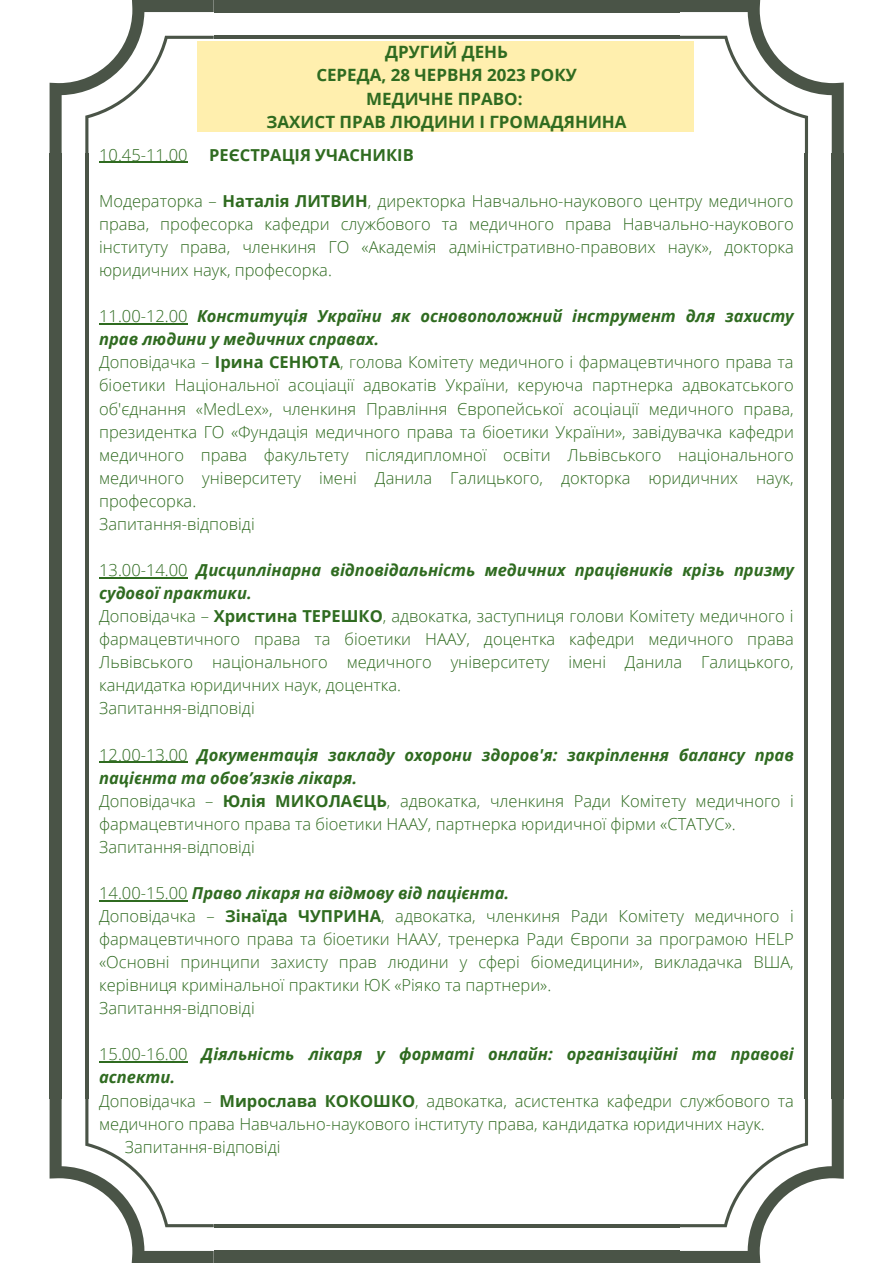
<style>
.page{position:relative;width:893px;height:1263px;background:#fff}
.page>*{position:absolute;margin:0;border:0;box-sizing:border-box;transform-origin:0 0}
.t1{font:700 16.95px "Open Sans";color:#2f6b20}
.t2{font:300 16.5px/23.1px "Open Sans";color:#2f6b20;text-align:justify}
.t3{font:italic 700 16.5px/23.1px "Open Sans";color:#2f6b20}
.t4{font:700 16.5px "Open Sans";color:#2f6b20}
.s1{font-weight:700}
.s2{font-weight:300;font-style:normal}
</style>
<div class="page">
<svg style="left:50px;top:0;width:164px;height:153px"></svg>
<div style="left:50px;top:153px;width:12px;height:946px;background:#4a5447"></div>
<hr style="left:85px;top:153px;width:3px;height:946px;background:#4a5447">
<div style="left:214px;top:1251px;width:465px;height:12px;background:#4a5447"></div>
<hr style="left:214px;top:1224px;width:465px;height:3px;background:#4a5447">
<svg style="left:50px;top:1099px;width:164px;height:164px"></svg>
<svg style="left:679px;top:1099px;width:165px;height:164px"></svg>
<div style="left:831px;top:153px;width:13px;height:946px;background:#4a5447"></div>
<hr style="left:805px;top:153px;width:3px;height:946px;background:#4a5447">
<svg style="left:679px;top:0;width:165px;height:153px"></svg>
<div style="left:214px;top:0;width:465px;height:12px;background:#4a5447"></div>
<hr style="left:214px;top:36px;width:465px;height:3px;background:#4a5447">
<hr style="left:99px;top:162px;width:89px;height:1px;background:#2f6b20">
<hr style="left:99px;top:323px;width:89px;height:1px;background:#2f6b20">
<hr style="left:99px;top:577px;width:89px;height:1px;background:#2f6b20">
<hr style="left:99px;top:762px;width:89px;height:1px;background:#2f6b20">
<hr style="left:99px;top:900px;width:89px;height:1px;background:#2f6b20">
<hr style="left:99px;top:1061px;width:89px;height:1px;background:#2f6b20">
<div style="left:197px;top:41px;width:496px;height:91px;background:#ffefae"></div>
<p class="t1" style="left:385px;top:39px;width:124px">ДРУГИЙ ДЕНЬ</p>
<p class="t1" style="left:316px;top:63px;width:262px">СЕРЕДА, 28 ЧЕРВНЯ 2023 РОКУ</p>
<p class="t1" style="left:366px;top:87px;width:158px">МЕДИЧНЕ ПРАВО:</p>
<p class="t1" style="left:266px;top:110px;width:361px">ЗАХИСТ ПРАВ ЛЮДИНИ І ГРОМАДЯНИНА</p>
<p class="t2" style="left:99px;top:143px;width:90px">10.45-11.00</p>
<p class="t4" style="left:209px;top:143px;width:206px">РЕЄСТРАЦІЯ УЧАСНИКІВ</p>
<p class="t2" style="left:99px;top:189px;width:696px">Модераторка – <span class="s1">Наталія ЛИТВИН</span>, директорка Навчально-наукового центру медичного права, професорка кафедри службового та медичного права Навчально-наукового інституту права, членкиня ГО «Академія адміністративно-правових наук», докторка юридичних наук, професорка.</p>
<p class="t3" style="left:99px;top:304px;width:696px"><span class="s2">11.00-12.00</span> Конституція України як основоположний інструмент для захисту прав людини у медичних справах.</p>
<p class="t2" style="left:99px;top:350px;width:696px">Доповідачка – <span class="s1">Ірина СЕНЮТА</span>, голова Комітету медичного і фармацевтичного права та біоетики Національної асоціації адвокатів України, керуюча партнерка адвокатського об'єднання «MedLex», членкиня Правління Європейської асоціації медичного права, президентка ГО «Фундація медичного права та біоетики України», завідувачка кафедри медичного права факультету післядипломної освіти Львівського національного медичного університету імені Данила Галицького, докторка юридичних наук, професорка.</p>
<p class="t2" style="left:99px;top:512px;width:157px">Запитання-відповіді</p>
<p class="t3" style="left:99px;top:558px;width:696px"><span class="s2">13.00-14.00</span> Дисциплінарна відповідальність медичних працівників крізь призму судової практики.</p>
<p class="t2" style="left:99px;top:604px;width:696px">Доповідачка – <span class="s1">Христина ТЕРЕШКО</span>, адвокатка, заступниця голови Комітету медичного і фармацевтичного права та біоетики НААУ, доцентка кафедри медичного права Львівського національного медичного університету імені Данила Галицького, кандидатка юридичних наук, доцентка.</p>
<p class="t2" style="left:99px;top:696px;width:157px">Запитання-відповіді</p>
<p class="t3" style="left:99px;top:742px;width:696px"><span class="s2">12.00-13.00</span> Документація закладу охорони здоров'я: закріплення балансу прав пацієнта та обов’язків лікаря.</p>
<p class="t2" style="left:99px;top:789px;width:696px">Доповідачка – <span class="s1">Юлія МИКОЛАЄЦЬ</span>, адвокатка, членкиня Ради Комітету медичного і фармацевтичного права та біоетики НААУ, партнерка юридичної фірми «СТАТУС».</p>
<p class="t2" style="left:99px;top:835px;width:157px">Запитання-відповіді</p>
<p class="t3" style="left:99px;top:881px;width:411px"><span class="s2">14.00-15.00</span> Право лікаря на відмову від пацієнта.</p>
<p class="t2" style="left:99px;top:904px;width:696px">Доповідачка – <span class="s1">Зінаїда ЧУПРИНА</span>, адвокатка, членкиня Ради Комітету медичного і фармацевтичного права та біоетики НААУ, тренерка Ради Європи за програмою HELP «Основні принципи захисту прав людини у сфері біомедицини», викладачка ВША, керівниця кримінальної практики ЮК «Ріяко та партнери».</p>
<p class="t2" style="left:99px;top:996px;width:157px">Запитання-відповіді</p>
<p class="t3" style="left:99px;top:1042px;width:696px"><span class="s2">15.00-16.00</span> Діяльність лікаря у форматі онлайн: організаційні та правові аспекти.</p>
<p class="t2" style="left:99px;top:1088px;width:696px">Доповідачка – <span class="s1">Мирослава КОКОШКО</span>, адвокатка, асистентка кафедри службового та медичного права Навчально-наукового інституту права, кандидатка юридичних наук.</p>
<p class="t2" style="left:125px;top:1135px;width:157px">Запитання-відповіді</p>
</div>
